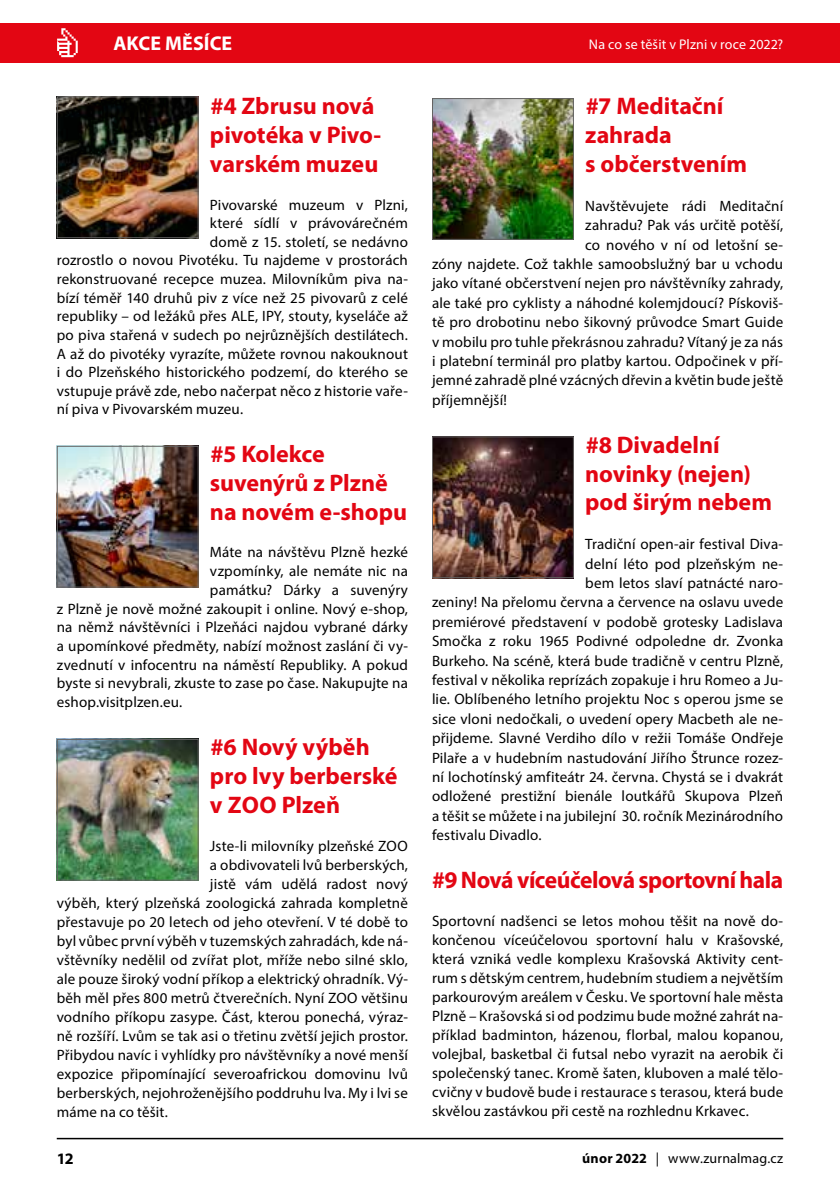
<style>
.page{position:relative;width:840px;height:1191px;background:#fff}
.page>*{position:absolute;margin:0;border:0;box-sizing:border-box;transform-origin:0 0}
.t1{font:700 24px/28.8px "Myriad Pro";color:#e30613}
.t2{font:700 24px "Myriad Pro";letter-spacing:-.02em;color:#e30613}
.t3{font:700 20px "Myriad Pro";color:#fff}
.t4{font:700 16px "Myriad Pro";color:#000}
.t5{font:15px/19px "Myriad Pro";letter-spacing:.01em;color:#000;text-align:justify}
.t6{font:14px "Myriad Pro";letter-spacing:.01em;color:#fff}
.t7{font:14px "Myriad Pro";letter-spacing:.015em;color:#000}
.s1{font-weight:700}
</style>
<div class="page">
<hr style="left:57px;top:1137px;width:725px;height:2px;background:#000">
<div style="left:0;top:23px;width:839px;height:39px;background:#e30613"></div>
<svg style="left:57px;top:28px;width:21px;height:29px"></svg>
<img style="left:59px;top:98px;width:137px;height:138px">
<div style="left:57px;top:96px;width:141px;height:142px;border:1px solid #646363"></div>
<img style="left:59px;top:448px;width:137px;height:137px">
<div style="left:57px;top:446px;width:141px;height:141px;border:1px solid #646363"></div>
<img style="left:59px;top:741px;width:137px;height:137px">
<div style="left:57px;top:739px;width:141px;height:141px;border:1px solid #646363"></div>
<img style="left:434px;top:100px;width:137px;height:138px">
<div style="left:432px;top:98px;width:141px;height:142px;border:1px solid #646363"></div>
<img style="left:434px;top:438px;width:137px;height:138px">
<div style="left:432px;top:436px;width:141px;height:142px;border:1px solid #646363"></div>
<h2 class="t3" style="left:113px;top:30px;width:120px">AKCE MĚSÍCE</h2>
<h1 class="t1" style="left:210px;top:91px;width:173px">#4 Zbrusu nová pivotéka v Pivo&shy;varském muzeu</h1>
<p class="t5" style="left:210px;top:195px;width:199px">Pivovarské muzeum v Plzni,</p>
<p class="t5" style="left:210px;top:213px;width:199px">které sídlí v právovárečném</p>
<p class="t5" style="left:210px;top:232px;width:199px">domě z 15. století, se nedávno</p>
<p class="t5" style="left:57px;top:251px;width:352px">rozrostlo o novou Pivotéku. Tu najdeme v prostorách</p>
<p class="t5" style="left:57px;top:269px;width:352px">rekonstruované recepce muzea. Milovníkům piva na-</p>
<p class="t5" style="left:57px;top:288px;width:352px">bízí téměř 140 druhů piv z více než 25 pivovarů z celé</p>
<p class="t5" style="left:57px;top:306px;width:352px">republiky – od ležáků přes ALE, IPY, stouty, kyseláče až</p>
<p class="t5" style="left:57px;top:325px;width:352px">po piva stařená v sudech po nejrůznějších destilátech.</p>
<p class="t5" style="left:57px;top:344px;width:352px">A až do pivotéky vyrazíte, můžete rovnou nakouknout</p>
<p class="t5" style="left:57px;top:362px;width:352px">i do Plzeňského historického podzemí, do kterého se</p>
<p class="t5" style="left:57px;top:381px;width:352px">vstupuje právě zde, nebo načerpat něco z historie vaře-</p>
<p class="t5" style="left:57px;top:399px;width:188px">ní piva v Pivovarském muzeu.</p>
<h1 class="t1" style="left:210px;top:439px;width:198px">#5 Kolekce suvenýrů z Plzně na novém e-shopu</h1>
<p class="t5" style="left:210px;top:543px;width:199px">Máte na návštěvu Plzně hezké</p>
<p class="t5" style="left:210px;top:561px;width:199px">vzpomínky, ale nemáte nic na</p>
<p class="t5" style="left:210px;top:580px;width:199px">památku? Dárky a suvenýry</p>
<p class="t5" style="left:57px;top:599px;width:352px">z Plzně je nově možné zakoupit i online. Nový e-shop,</p>
<p class="t5" style="left:57px;top:617px;width:352px">na němž návštěvníci i Plzeňáci najdou vybrané dárky</p>
<p class="t5" style="left:57px;top:636px;width:352px">a upomínkové předměty, nabízí možnost zaslání či vy-</p>
<p class="t5" style="left:57px;top:655px;width:352px">zvednutí v infocentru na náměstí Republiky. A pokud</p>
<p class="t5" style="left:57px;top:673px;width:352px">byste si nevybrali, zkuste to zase po čase. Nakupujte na</p>
<p class="t5" style="left:57px;top:692px;width:127px">eshop.visitplzen.eu.</p>
<h1 class="t1" style="left:210px;top:732px;width:189px">#6 Nový výběh pro lvy berberské v ZOO Plzeň</h1>
<p class="t5" style="left:210px;top:836px;width:199px">Jste-li milovníky plzeňské ZOO</p>
<p class="t5" style="left:210px;top:855px;width:199px">a obdivovateli lvů berberských,</p>
<p class="t5" style="left:210px;top:874px;width:199px">jistě vám udělá radost nový</p>
<p class="t5" style="left:57px;top:893px;width:352px">výběh, který plzeňská zoologická zahrada kompletně</p>
<p class="t5" style="left:57px;top:912px;width:352px">přestavuje po 20 letech od jeho otevření. V té době to</p>
<p class="t5" style="left:57px;top:931px;width:352px">byl vůbec první výběh v tuzemských zahradách, kde ná-</p>
<p class="t5" style="left:57px;top:950px;width:352px">vštěvníky nedělil od zvířat plot, mříže nebo silné sklo,</p>
<p class="t5" style="left:57px;top:969px;width:352px">ale pouze široký vodní příkop a elektrický ohradník. Vý-</p>
<p class="t5" style="left:57px;top:988px;width:352px">běh měl přes 800 metrů čtverečních. Nyní ZOO většinu</p>
<p class="t5" style="left:57px;top:1007px;width:352px">vodního příkopu zasype. Část, kterou ponechá, výraz-</p>
<p class="t5" style="left:57px;top:1026px;width:352px">ně rozšíří. Lvům se tak asi o třetinu zvětší jejich prostor.</p>
<p class="t5" style="left:57px;top:1045px;width:352px">Přibydou navíc i vyhlídky pro návštěvníky a nové menší</p>
<p class="t5" style="left:57px;top:1064px;width:352px">expozice připomínající severoafrickou domovinu lvů</p>
<p class="t5" style="left:57px;top:1083px;width:352px">berberských, nejohroženějšího poddruhu lva. My i lvi se</p>
<p class="t5" style="left:57px;top:1102px;width:113px">máme na co těšit.</p>
<p class="t6" style="left:588px;top:35px;width:196px">Na co se těšit v Plzni v roce 2022?</p>
<h1 class="t1" style="left:585px;top:91px;width:163px">#7 Meditační zahrada<br>s občerstvením</h1>
<p class="t5" style="left:585px;top:196px;width:199px">Navštěvujete rádi Meditační</p>
<p class="t5" style="left:585px;top:215px;width:199px">zahradu? Pak vás určitě potěší,</p>
<p class="t5" style="left:585px;top:235px;width:199px">co nového v ní od letošní se-</p>
<p class="t5" style="left:432px;top:254px;width:352px">zóny najdete. Což takhle samoobslužný bar u vchodu</p>
<p class="t5" style="left:432px;top:274px;width:352px">jako vítané občerstvení nejen pro návštěvníky zahrady,</p>
<p class="t5" style="left:432px;top:293px;width:352px">ale také pro cyklisty a náhodné kolemjdoucí? Pískoviš-</p>
<p class="t5" style="left:432px;top:312px;width:352px">tě pro drobotinu nebo šikovný průvodce Smart Guide</p>
<p class="t5" style="left:432px;top:332px;width:352px">v mobilu pro tuhle překrásnou zahradu? Vítaný je za nás</p>
<p class="t5" style="left:432px;top:351px;width:352px">i platební terminál pro platby kartou. Odpočinek v pří-</p>
<p class="t5" style="left:432px;top:371px;width:352px">jemné zahradě plné vzácných dřevin a květin bude ještě</p>
<p class="t5" style="left:432px;top:390px;width:76px">příjemnější!</p>
<h1 class="t1" style="left:585px;top:429px;width:188px">#8 Divadelní novinky (nejen) pod širým nebem</h1>
<p class="t5" style="left:585px;top:534px;width:199px">Tradiční open-air festival Diva-</p>
<p class="t5" style="left:585px;top:554px;width:199px">delní léto pod plzeňským ne-</p>
<p class="t5" style="left:585px;top:573px;width:199px">bem letos slaví patnácté naro-</p>
<p class="t5" style="left:432px;top:592px;width:352px">zeniny! Na přelomu června a července na oslavu uvede</p>
<p class="t5" style="left:432px;top:612px;width:352px">premiérové představení v podobě grotesky Ladislava</p>
<p class="t5" style="left:432px;top:631px;width:352px">Smočka z roku 1965 Podivné odpoledne dr. Zvonka</p>
<p class="t5" style="left:432px;top:651px;width:352px">Burkeho. Na scéně, která bude tradičně v centru Plzně,</p>
<p class="t5" style="left:432px;top:670px;width:352px">festival v několika reprízách zopakuje i hru Romeo a Ju-</p>
<p class="t5" style="left:432px;top:689px;width:352px">lie. Oblíbeného letního projektu Noc s operou jsme se</p>
<p class="t5" style="left:432px;top:709px;width:352px">sice vloni nedočkali, o uvedení opery Macbeth ale ne-</p>
<p class="t5" style="left:432px;top:728px;width:352px">přijdeme. Slavné Verdiho dílo v režii Tomáše Ondřeje</p>
<p class="t5" style="left:432px;top:748px;width:352px">Pilaře a v hudebním nastudování Jiřího Štrunce rozez-</p>
<p class="t5" style="left:432px;top:767px;width:352px">ní lochotínský amfiteátr 24. června. Chystá se i dvakrát</p>
<p class="t5" style="left:432px;top:786px;width:352px">odložené prestižní bienále loutkářů Skupova Plzeň</p>
<p class="t5" style="left:432px;top:806px;width:352px">a těšit se můžete i na jubilejní 30. ročník Mezinárodního</p>
<p class="t5" style="left:432px;top:825px;width:111px">festivalu Divadlo.</p>
<h1 class="t2" style="left:432px;top:864px;width:352px">#9 Nová víceúčelová sportovní hala</h1>
<p class="t5" style="left:432px;top:911px;width:352px">Sportovní nadšenci se letos mohou těšit na nově do&shy;končenou víceúčelovou sportovní halu v Krašovské, která vzniká vedle komplexu Krašovská Aktivity cent&shy;rum s dětským centrem, hudebním studiem a největším parkourovým areálem v Česku. Ve sportovní hale města Plzně – Krašovská si od podzimu bude možné zahrát na&shy;příklad badminton, házenou, florbal, malou kopanou, volejbal, basketbal či futsal nebo vyrazit na aerobik či společenský tanec. Kromě šaten, kluboven a malé tělo&shy;cvičny v budově bude i restaurace s terasou, která bude skvělou zastávkou při cestě na rozhlednu Krkavec.</p>
<p class="t4" style="left:57px;top:1148px;width:19px">12</p>
<p class="t7" style="left:582px;top:1149px;width:202px"><span class="s1">únor 2022</span> | www.zurnalmag.cz</p>
</div>
